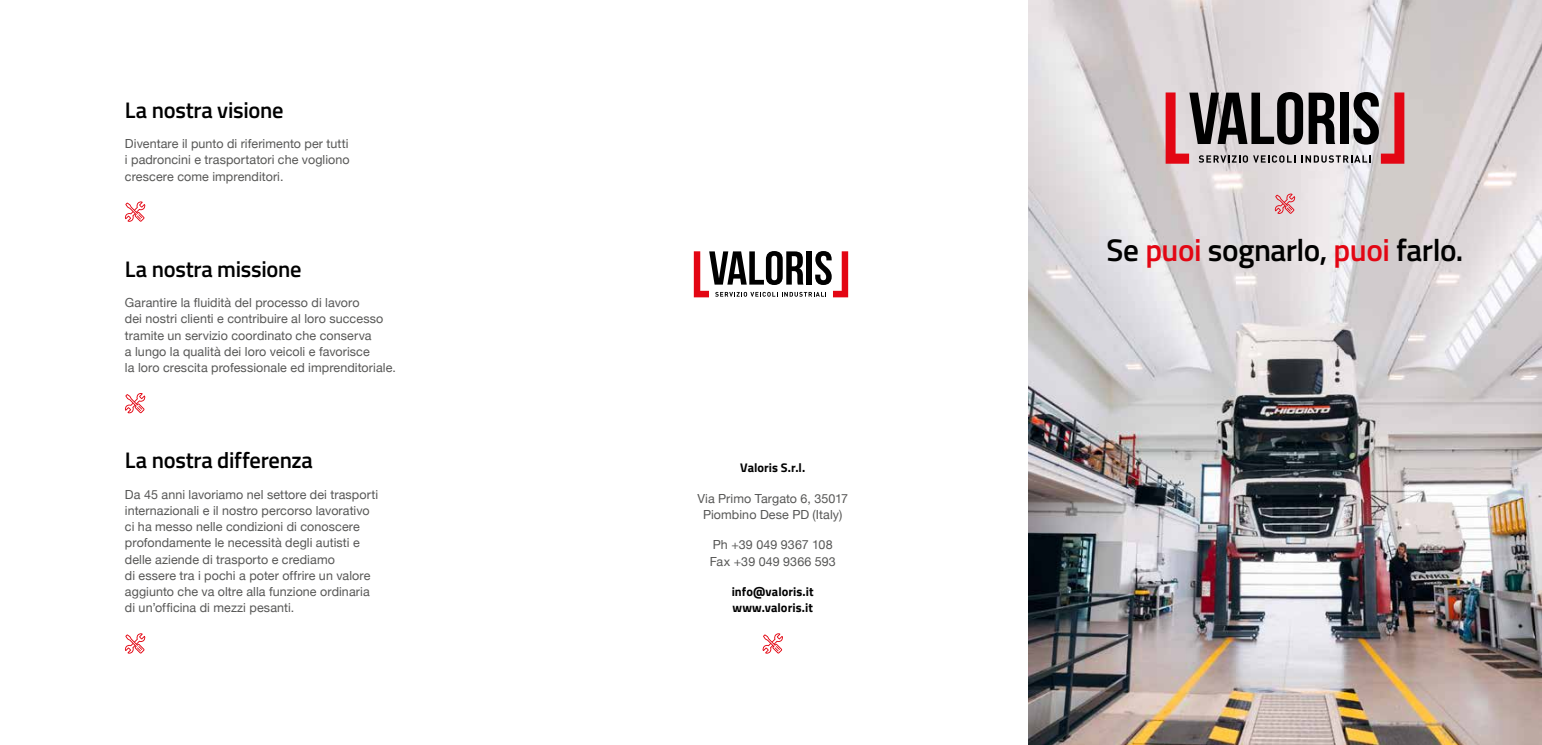
<style>
.page{position:relative;width:1542px;height:745px;background:#fff}
.page>*{position:absolute;margin:0;border:0;box-sizing:border-box;transform-origin:0 0}
.t1{font:600 31.25px "Titillium Web";letter-spacing:-.015em;color:#000}
.t2{font:600 22.5px "Titillium Web";letter-spacing:-.015em;color:#000}
.t3{font:12.5px/16.2px "Helvetica Neue";letter-spacing:.005em;color:#575756}
.t4{font:700 12.5px/16.2px "Titillium Web";letter-spacing:.005em;color:#000}
.s1{color:#e30613}
</style>
<div class="page">
<img style="left:1028px;top:0;width:513px;height:744px">
<svg style="left:762px;top:633px;width:21px;height:20px"></svg>
<svg style="left:125px;top:201px;width:20px;height:21px"></svg>
<svg style="left:125px;top:393px;width:20px;height:20px"></svg>
<svg style="left:125px;top:633px;width:20px;height:20px"></svg>
<svg style="left:1274px;top:193px;width:21px;height:21px"></svg>
<svg style="left:1165px;top:92px;width:239px;height:72px;background:#947b7d"></svg>
<svg style="left:694px;top:251px;width:154px;height:46px"></svg>
<h2 class="t2" style="left:125px;top:93px;width:160px">La nostra visione</h2>
<p class="t3" style="left:125px;top:135px;width:226px;text-align:justify">Diventare il punto di riferimento per tutti i padroncini e trasportatori che vogliono crescere come imprenditori.</p>
<h2 class="t2" style="left:125px;top:251px;width:178px">La nostra missione</h2>
<p class="t3" style="left:125px;top:294px;width:272px">Garantire la fluidità del processo di lavoro<br>dei nostri clienti e contribuire al loro successo tramite un servizio coordinato che conserva<br>a lungo la qualità dei loro veicoli e favorisce<br>la loro crescita professionale ed imprenditoriale.</p>
<h2 class="t2" style="left:125px;top:443px;width:189px">La nostra differenza</h2>
<p class="t3" style="left:125px;top:485px;width:255px">Da 45 anni lavoriamo nel settore dei trasporti internazionali e il nostro percorso lavorativo ci ha messo nelle condizioni di conoscere profondamente le necessità degli autisti e delle aziende di trasporto e crediamo<br>di essere tra i pochi a poter offrire un valore aggiunto che va oltre alla funzione ordinaria di un’officina di mezzi pesanti.</p>
<p class="t4" style="left:740px;top:459px;width:66px">Valoris S.r.l.</p>
<p class="t3" style="left:697px;top:489px;width:152px;text-align:center">Via Primo Targato 6, 35017<br>Piombino Dese PD (Italy)</p>
<p class="t3" style="left:709px;top:536px;width:128px">Ph +39 049 9367 108<br>Fax +39 049 9366 593</p>
<p class="t4" style="left:731px;top:582px;width:84px">info@valoris.it www.valoris.it</p>
<h1 class="t1" style="left:1106px;top:226px;width:358px">Se <span class="s1">puoi</span> sognarlo, <span class="s1">puoi</span> farlo.</h1>
</div>
